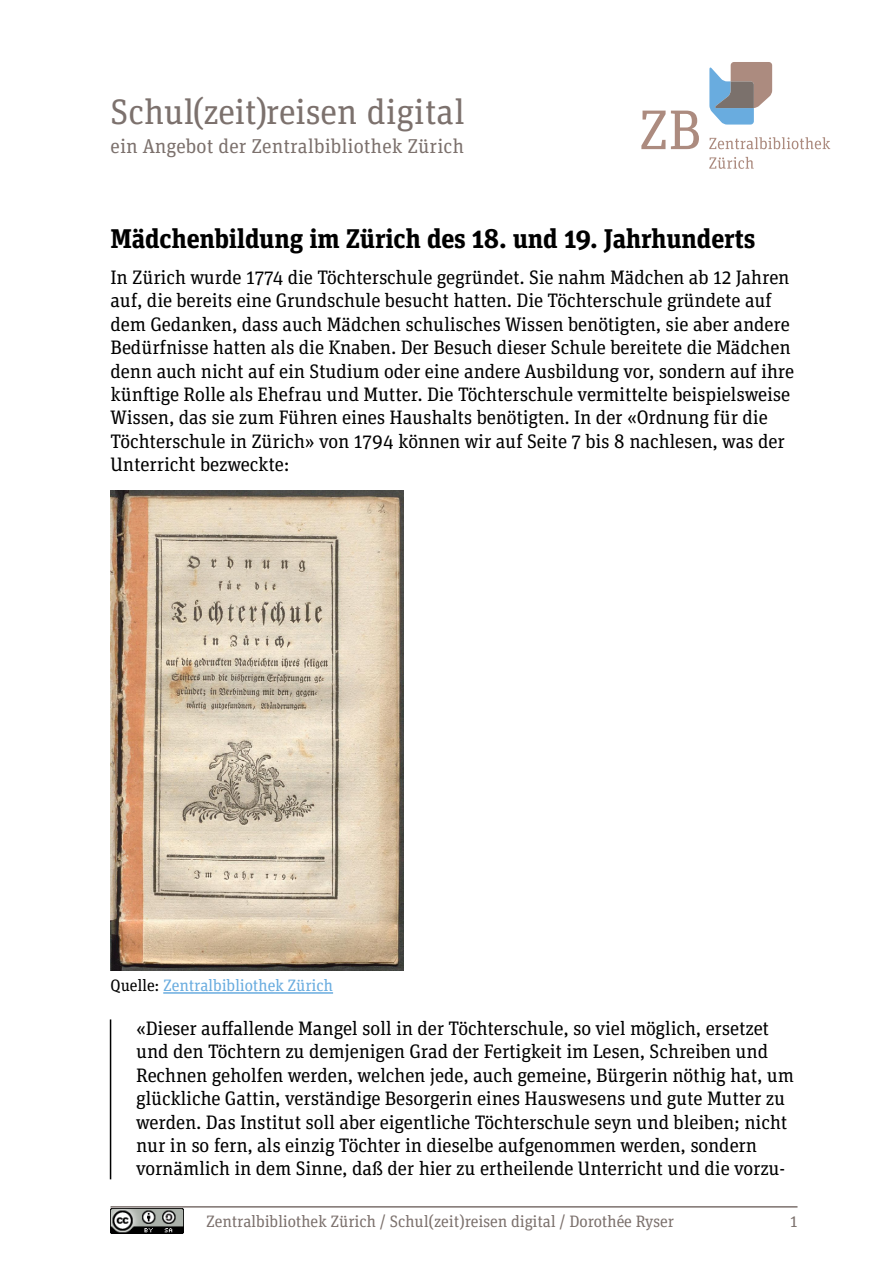
<style>
.page{position:relative;width:893px;height:1263px;background:#fff}
.page>*{position:absolute;margin:0;border:0;box-sizing:border-box;transform-origin:0 0}
.t1{font:35.4px "Unit Slab Pro";letter-spacing:-.01em;color:#7c716d}
.t2{font:700 27px "Unit Slab Pro";letter-spacing:-.01em;color:#000}
.t3{font:20.1px "Unit Slab Pro";letter-spacing:.005em;color:#7c716d}
.t4{font:19.5px/23.4px "Unit Slab Pro";letter-spacing:-.01em;color:#000}
.t5{font:16.5px "Unit Slab Pro";letter-spacing:-.01em;color:#7c716d}
.t6{font:16.5px "Unit Slab Pro";letter-spacing:-.01em;color:#69acdf}
.s1{color:#000}
</style>
<div class="page">
<hr style="left:111px;top:1206px;width:686px;height:1px;background:#7c716d">
<img style="left:111px;top:1208px;width:72px;height:26px">
<hr style="left:110px;top:1019px;width:1px;height:160px;background:#000">
<img style="left:111px;top:490px;width:293px;height:481px">
<hr style="left:163px;top:992px;width:170px;height:2px;background:#69acdf">
<svg style="left:709px;top:62px;width:63px;height:63px"></svg>
<svg style="left:709px;top:137px;width:121px;height:12px"></svg>
<svg style="left:709px;top:157px;width:45px;height:12px"></svg>
<svg style="left:641px;top:111px;width:58px;height:38px"></svg>
<h1 class="t1" style="left:111px;top:87px;width:356px">Schul(zeit)reisen digital</h1>
<p class="t3" style="left:111px;top:133px;width:355px">ein Angebot der Zentralbibliothek Zürich</p>
<h2 class="t2" style="left:111px;top:219px;width:647px">Mädchenbildung im Zürich des 18. und 19. Jahrhunderts</h2>
<p class="t4" style="left:111px;top:265px;width:685px">In Zürich wurde 1774 die Töchterschule gegründet. Sie nahm Mädchen ab 12 Jahren auf, die bereits eine Grundschule besucht hatten. Die Töchterschule gründete auf dem Gedanken, dass auch Mädchen schulisches Wissen benötigten, sie aber andere Bedürfnisse hatten als die Knaben. Der Besuch dieser Schule bereitete die Mädchen denn auch nicht auf ein Studium oder eine andere Ausbildung vor, sondern auf ihre künftige Rolle als Ehefrau und Mutter. Die Töchterschule vermittelte beispielsweise Wissen, das sie zum Führen eines Haushalts benötigten. In der «Ordnung für die Töchterschule in Zürich» von 1794 können wir auf Seite 7 bis 8 nachlesen, was der Unterricht bezweckte:</p>
<p class="t6" style="left:111px;top:974px;width:224px"><span class="s1">Quelle:</span> Zentralbibliothek Zürich</p>
<p class="t4" style="left:136px;top:1016px;width:659px">«Dieser auffallende Mangel soll in der Töchterschule, so viel möglich, ersetzet und den Töchtern zu demjenigen Grad der Fertigkeit im Lesen, Schreiben und Rechnen geholfen werden, welchen jede, auch gemeine, Bürgerin nöthig hat, um glückliche Gattin, verständige Besorgerin eines Hauswesens und gute Mutter zu werden. Das Institut soll aber eigentliche Töchterschule seyn und bleiben; nicht nur in so fern, als einzig Töchter in dieselbe aufgenommen werden, sondern vornämlich in dem Sinne, daß der hier zu ertheilende Unterricht und die vorzu-</p>
<p class="t5" style="left:206px;top:1210px;width:469px">Zentralbibliothek Zürich / Schul(zeit)reisen digital / Dorothée Ryser</p>
<p class="t5" style="left:790px;top:1210px;width:9px">1</p>
</div>
